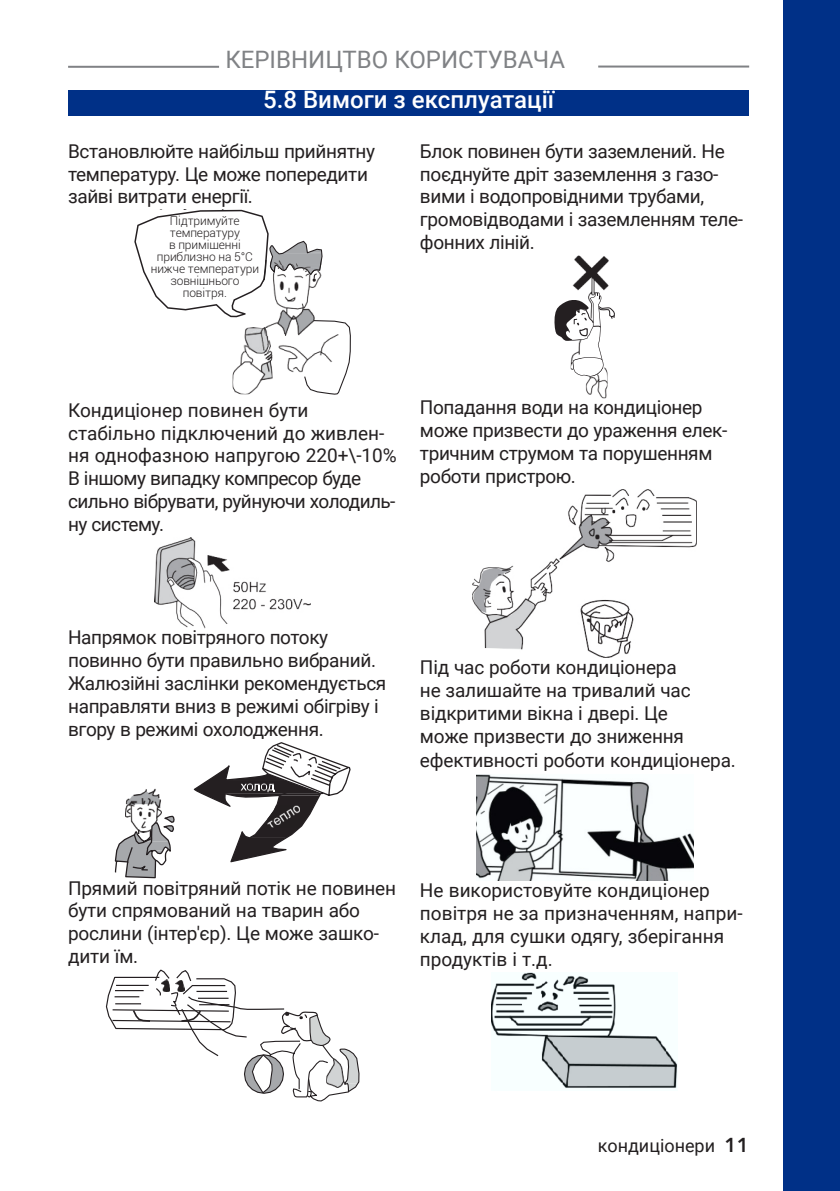
<style>
.page{position:relative;width:840px;height:1191px;background:#fff}
.page>*{position:absolute;margin:0;border:0;box-sizing:border-box;transform-origin:0 0}
.t1{font:24px "Roboto";color:#808285}
.t2{font:500 24px "Roboto";color:#fff}
.Text{font:19px/22.8px "Roboto";letter-spacing:-.02em;color:#231f20}
.Text-2{font:19px/22.8px "Roboto";color:#231f20}
.t3{font:18px "Roboto";color:#231f20}
.t4{font:300 12px/12px "Roboto";letter-spacing:-.01em;color:#231f20;text-align:center}
.s1{font-family:"Avenir Next Cyr";font-weight:600;font-size:20px}
</style>
<div class="page">
<div style="left:782px;top:0;width:57px;height:1191px;background:#003087"></div>
<hr style="left:68px;top:66px;width:151px;height:2px;background:#808285">
<hr style="left:598px;top:66px;width:150px;height:2px;background:#808285">
<svg style="left:134px;top:210px;width:217px;height:185px"></svg>
<img style="left:155px;top:537px;width:155px;height:91px">
<img style="left:125px;top:789px;width:36px;height:26px">
<svg style="left:114px;top:815px;width:61px;height:64px"></svg>
<svg style="left:194px;top:742px;width:157px;height:120px"></svg>
<img style="left:267px;top:805px;width:33px;height:22px">
<svg style="left:105px;top:969px;width:255px;height:133px"></svg>
<div style="left:68px;top:90px;width:680px;height:25px;background:#003087"></div>
<img style="left:572px;top:255px;width:36px;height:37px">
<img style="left:585px;top:376px;width:22px;height:22px">
<svg style="left:554px;top:292px;width:60px;height:84px"></svg>
<img style="left:472px;top:489px;width:224px;height:169px">
<img style="left:476px;top:774px;width:216px;height:107px">
<img style="left:491px;top:972px;width:186px;height:116px">
<p class="t1" style="left:225px;top:42px;width:341px">КЕРІВНИЦТВО КОРИСТУВАЧА</p>
<p class="t2" style="left:263px;top:83px;width:292px">5.8 Вимоги з експлуатації</p>
<p class="Text" style="left:68px;top:139px;width:308px">Встановлюйте найбільш прийнятну температуру. Це може попередити зайві витрати енергії.</p>
<p class="t4" style="left:151px;top:214px;width:110px">Підтримуйте температуру<br>в приміщенні приблизно на 5°С нижче температури зовнішнього</p>
<p class="t4" style="left:183px;top:286px;width:46px">повітря.</p>
<p class="Text" style="left:420px;top:139px;width:324px">Блок повинен бути заземлений. Не поєднуйте дріт заземлення з газо&shy;вими і водопровідними трубами, громовідводами і заземленням теле&shy;фонних ліній.</p>
<p class="Text" style="left:68px;top:398px;width:330px">Кондиціонер повинен бути стабільно підключений до живлен&shy;ня однофазною напругою 220+\-10%<br>В іншому випадку компресор буде сильно вібрувати, руйнуючи холодиль&shy;ну систему.</p>
<p class="Text" style="left:420px;top:395px;width:308px">Попадання води на кондиціонер може призвести до ураження елек&shy;тричним струмом та порушенням роботи пристрою.</p>
<p class="Text" style="left:68px;top:625px;width:319px">Напрямок повітряного потоку повинно бути правильно вибраний.<br>Жалюзійні заслінки рекомендується направляти вниз в режимі обігріву і вгору в режимі охолодження.</p>
<p class="Text" style="left:420px;top:655px;width:317px">Під час роботи кондиціонера<br>не залишайте на тривалий час відкритими вікна і двері. Це<br>може призвести до зниження ефективності роботи кондиціонера.</p>
<p class="Text" style="left:68px;top:875px;width:329px">Прямий повітряний потік не повинен бути спрямований на тварин або рослини (інтер'єр). Це може зашко&shy;дити їм.</p>
<p class="Text-2" style="left:420px;top:878px;width:324px">Не використовуйте кондиціонер повітря не за призначенням, напри&shy;клад, для сушки одягу, зберігання продуктів і т.д.</p>
<p class="t3" style="left:597px;top:1132px;width:152px">кондиціонери <span class="s1">11</span></p>
</div>
